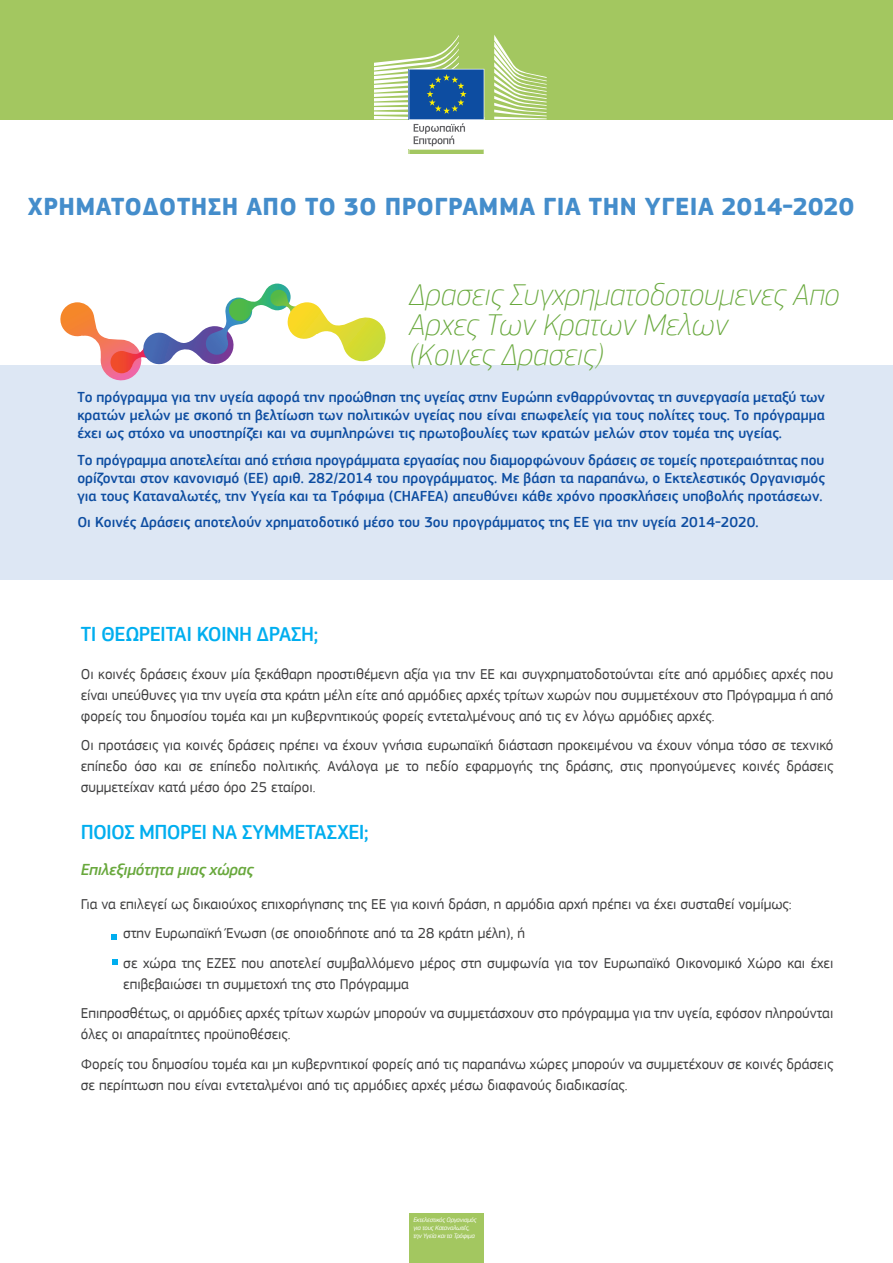
<style>
.page{position:relative;width:893px;height:1263px;background:#fff}
.page>*{position:absolute;margin:0;border:0;box-sizing:border-box;transform-origin:0 0}
.t1{font:italic 100 31.5px/30px "EC Square Sans Pro";color:#68a83c}
.t2{font:700 25.5px "EC Square Sans Pro";letter-spacing:.02em;color:#448dcb}
.TXT_EN{font:500 21px "EC Square Sans Pro";letter-spacing:-.025em;color:#00aeef}
.TXT_EN-2{font:italic 500 16.5px "EC Square Sans Pro";letter-spacing:-.01em;color:#68a83c}
.t3{font:15px/21px "EC Square Sans Pro";color:#3e3e3f}
.t4{font:500 15px/18px "EC Square Sans Pro";color:#0d4da1;text-align:justify}
.Policy{font:italic 6.75px/8.1px "EC Square Sans Pro";letter-spacing:-.03em;color:#fff}
</style>
<div class="page">
<div style="left:0;top:365px;width:893px;height:215px;background:#dde7f4"></div>
<div style="left:0;top:0;width:893px;height:120px;background:#a3c760"></div>
<div style="left:409px;top:1213px;width:75px;height:50px;background:#a3c760"></div>
<svg style="left:111px;top:934px;width:6px;height:5px"></svg>
<svg style="left:112px;top:959px;width:6px;height:6px"></svg>
<svg style="left:494px;top:35px;width:53px;height:84px"></svg>
<svg style="left:374px;top:35px;width:110px;height:119px"></svg>
<svg style="left:60px;top:284px;width:326px;height:97px"></svg>
<p class="t2" style="left:28px;top:191px;width:827px">ΧΡΗΜΑΤΟΔΟΤΗΣΗ ΑΠΟ ΤΟ 3Ο ΠΡΟΓΡΑΜΜΑ ΓΙΑ ΤΗΝ ΥΓΕΙΑ 2014-2020</p>
<p class="t1" style="left:409px;top:279px;width:432px">Δρασεις Συγχρηματοδοτουμενες Απο<br>Αρχες Των Κρατων Μελων</p>
<p class="t1" style="left:409px;top:339px;width:196px">(Κοινες Δρασεις)</p>
<p class="t4" style="left:77px;top:388px;width:749px">Το πρόγραμμα για την υγεία αφορά την προώθηση της υγείας στην Ευρώπη ενθαρρύνοντας τη συνεργασία μεταξύ των κρατών μελών με σκοπό τη βελτίωση των πολιτικών υγείας που είναι επωφελείς για τους πολίτες τους. Το πρόγραμμα έχει ως στόχο να υποστηρίζει και να συμπληρώνει τις πρωτοβουλίες των κρατών μελών στον τομέα της υγείας.</p>
<p class="t4" style="left:77px;top:451px;width:749px">Το πρόγραμμα αποτελείται από ετήσια προγράμματα εργασίας που διαμορφώνουν δράσεις σε τομείς προτεραιότητας που ορίζονται στον κανονισμό (ΕΕ) αριθ. 282/2014 του προγράμματος. Με βάση τα παραπάνω, ο Εκτελεστικός Οργανισμός για τους Καταναλωτές, την Υγεία και τα Τρόφιμα (CHAFEA) απευθύνει κάθε χρόνο προσκλήσεις υποβολής προτάσεων.</p>
<p class="t4" style="left:77px;top:514px;width:683px">Οι Κοινές Δράσεις αποτελούν χρηματοδοτικό μέσο του 3ου προγράμματος της ΕΕ για την υγεία 2014-2020.</p>
<p class="TXT_EN" style="left:81px;top:622px;width:239px">ΤΙ ΘΕΩΡΕΙΤΑΙ ΚΟΙΝΗ ΔΡΑΣΗ;</p>
<p class="t3" style="left:81px;top:663px;width:754px;text-align:justify">Οι κοινές δράσεις έχουν μία ξεκάθαρη προστιθέμενη αξία για την ΕΕ και συγχρηματοδοτούνται είτε από αρμόδιες αρχές που είναι υπεύθυνες για την υγεία στα κράτη μέλη είτε από αρμόδιες αρχές τρίτων χωρών που συμμετέχουν στο Πρόγραμμα ή από φορείς του δημοσίου τομέα και μη κυβερνητικούς φορείς εντεταλμένους από τις εν λόγω αρμόδιες αρχές.</p>
<p class="t3" style="left:81px;top:735px;width:754px;text-align:justify">Οι προτάσεις για κοινές δράσεις πρέπει να έχουν γνήσια ευρωπαϊκή διάσταση προκειμένου να έχουν νόημα τόσο σε τεχνικό επίπεδο όσο και σε επίπεδο πολιτικής. Ανάλογα με το πεδίο εφαρμογής της δράσης, στις προηγούμενες κοινές δράσεις συμμετείχαν κατά μέσο όρο 25 εταίροι.</p>
<p class="TXT_EN" style="left:81px;top:820px;width:289px">ΠΟΙΟΣ ΜΠΟΡΕΙ ΝΑ ΣΥΜΜΕΤΑΣΧΕΙ;</p>
<p class="TXT_EN-2" style="left:81px;top:860px;width:175px">Επιλεξιμότητα μιας χώρας</p>
<p class="t3" style="left:81px;top:893px;width:712px">Για να επιλεγεί ως δικαιούχος επιχορήγησης της ΕΕ για κοινή δράση, η αρμόδια αρχή πρέπει να έχει συσταθεί νομίμως:</p>
<p class="t3" style="left:123px;top:923px;width:403px">στην Ευρωπαϊκή Ένωση (σε οποιοδήποτε από τα 28 κράτη μέλη), ή</p>
<p class="t3" style="left:123px;top:952px;width:712px">σε χώρα της ΕΖΕΣ που αποτελεί συμβαλλόμενο μέρος στη συμφωνία για τον Ευρωπαϊκό Οικονομικό Χώρο και έχει επιβεβαιώσει τη συμμετοχή της στο Πρόγραμμα</p>
<p class="t3" style="left:81px;top:1003px;width:754px">Επιπροσθέτως, οι αρμόδιες αρχές τρίτων χωρών μπορούν να συμμετάσχουν στο πρόγραμμα για την υγεία, εφόσον πληρούνται όλες οι απαραίτητες προϋποθέσεις.</p>
<p class="t3" style="left:81px;top:1053px;width:754px">Φορείς του δημοσίου τομέα και μη κυβερνητικοί φορείς από τις παραπάνω χώρες μπορούν να συμμετέχουν σε κοινές δράσεις σε περίπτωση που είναι εντεταλμένοι από τις αρμόδιες αρχές μέσω διαφανούς διαδικασίας.</p>
<p class="Policy" style="left:413px;top:1215px;width:65px">Εκτελεστικός Οργανισμός για τους Καταναλωτές, την Υγεία και τα Τρόφιμα</p>
</div>
